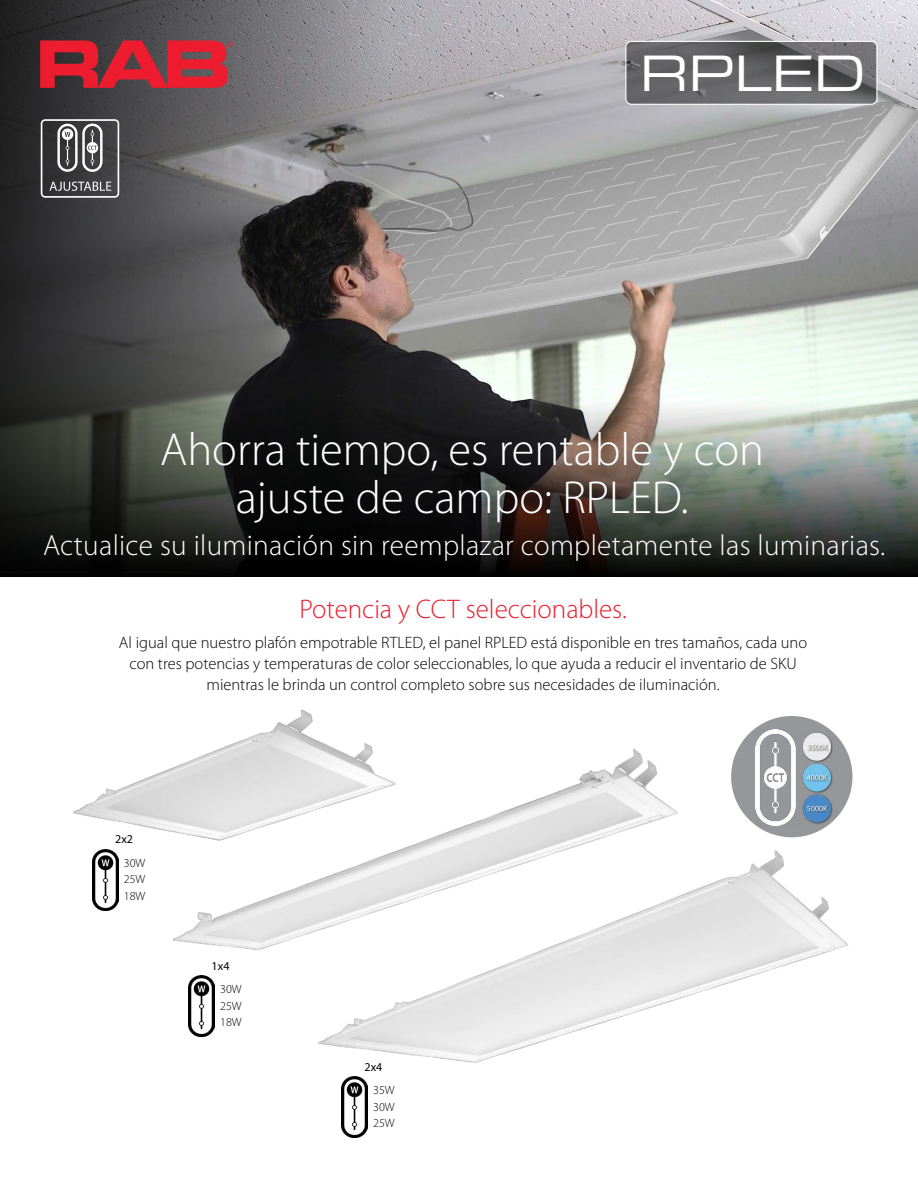
<style>
.page{position:relative;width:918px;height:1188px;background:#fff}
.page>*{position:absolute;margin:0;border:0;box-sizing:border-box;transform-origin:0 0}
.t1{font:48.9px "Eurostile LT Std Ex 2";color:#fff}
.t2{font:300 46.5px/48px "Myriad Pro";color:#fff;text-align:center}
.t3{font:300 29.25px "Myriad Pro";letter-spacing:.01em;color:#fff}
.t4{font:300 27px "Myriad Pro";color:#ed1c2c}
.t5{font:300 16.5px/21px "Myriad Pro";color:#000;text-align:center}
.t6{font:300 12px/16.5px "Myriad Pro";color:#000;text-align:justify}
.t7{font:12px "Myriad Pro";color:#000}
</style>
<div class="page">
<img style="left:385px;top:0;width:533px;height:400px">
<img style="left:0;top:400px;width:918px;height:177px">
<img style="left:0;top:0;width:385px;height:571px">
<svg style="left:626px;top:41px;width:251px;height:63px;background:#626264"></svg>
<div style="left:625px;top:41px;width:252px;height:64px;border:1px solid #fff;border-radius:6px"></div>
<svg style="left:40px;top:40px;width:193px;height:48px;background:#b22b38"></svg>
<svg style="left:41px;top:119px;width:78px;height:79px;background:#666667"></svg>
<img style="left:73px;top:709px;width:297px;height:123px">
<img style="left:170px;top:746px;width:508px;height:204px">
<img style="left:307px;top:846px;width:542px;height:217px">
<img style="left:189px;top:975px;width:26px;height:61px">
<img style="left:342px;top:1077px;width:26px;height:61px">
<img style="left:93px;top:849px;width:25px;height:61px">
<div style="left:731px;top:716px;width:121px;height:121px;background:#95979a;border-radius:50%"></div>
<img style="left:755px;top:729px;width:79px;height:97px">
<h1 class="t1" style="left:640px;top:40px;width:227px">RPLED</h1>
<h2 class="t2" style="left:160px;top:427px;width:606px">Ahorra tiempo, es rentable y con ajuste de campo: RPLED.</h2>
<h3 class="t3" style="left:43px;top:529px;width:844px">Actualice su iluminación sin reemplazar completamente las luminarias.</h3>
<h3 class="t4" style="left:299px;top:594px;width:329px">Potencia y CCT seleccionables.</h3>
<p class="t5" style="left:119px;top:633px;width:690px">Al igual que nuestro plafón empotrable RTLED, el panel RPLED está disponible en tres tamaños, cada uno con tres potencias y temperaturas de color seleccionables, lo que ayuda a reducir el inventario de SKU mientras le brinda un control completo sobre sus necesidades de iluminación.</p>
<p class="t7" style="left:115px;top:833px;width:19px">2x2</p>
<p class="t6" style="left:124px;top:855px;width:23px">30W 25W 18W</p>
<p class="t7" style="left:212px;top:959px;width:19px">1x4</p>
<p class="t6" style="left:220px;top:981px;width:23px">30W 25W 18W</p>
<p class="t7" style="left:365px;top:1060px;width:19px">2x4</p>
<p class="t6" style="left:373px;top:1082px;width:23px">35W 30W 25W</p>
</div>
